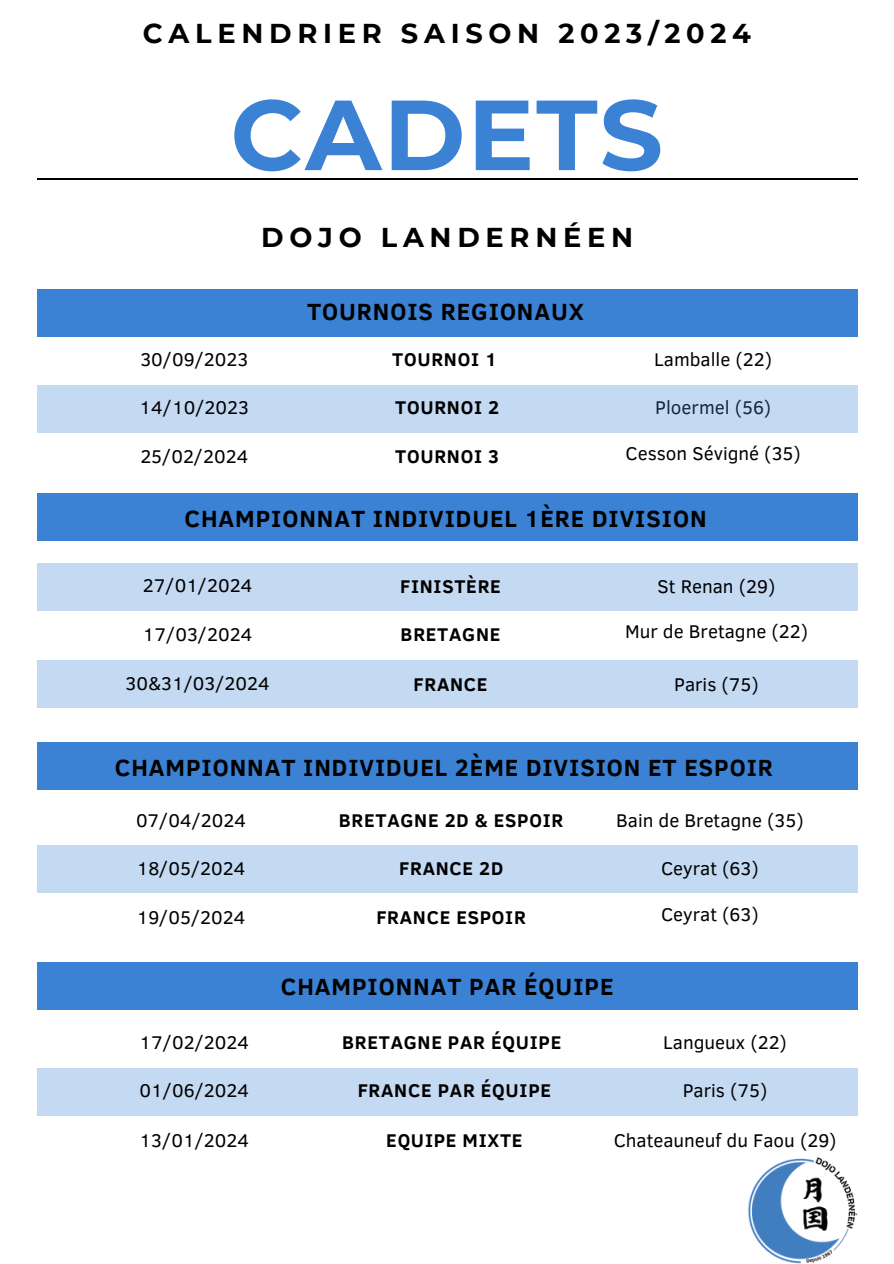
<style>
.page{position:relative;width:894px;height:1264px;background:#fff}
.page>*{position:absolute;margin:0;border:0;box-sizing:border-box;transform-origin:0 0}
.t1{font:700 99.3px "Montserrat";letter-spacing:.02em;color:#3b82d5}
.t2{font:700 27.3px "Montserrat";letter-spacing:.21em;color:#000}
.t3{font:700 24px "Clear Sans";letter-spacing:.04em;color:#000}
.t4{font:18.9px "Clear Sans";color:#000}
.t5{font:700 18.9px "Clear Sans";letter-spacing:.04em;color:#000}
</style>
<div class="page">
<div style="left:0;top:289px;width:893px;height:47px;background:#3b82d5"></div>
<div style="left:0;top:385px;width:893px;height:47px;background:#c4d9f2"></div>
<div style="left:0;top:493px;width:893px;height:48px;background:#3b82d5"></div>
<div style="left:0;top:563px;width:893px;height:47px;background:#c4d9f2"></div>
<div style="left:0;top:660px;width:893px;height:47px;background:#c4d9f2"></div>
<div style="left:0;top:742px;width:891px;height:47px;background:#3b82d5"></div>
<div style="left:0;top:845px;width:891px;height:48px;background:#c4d9f2"></div>
<div style="left:0;top:962px;width:893px;height:47px;background:#3b82d5"></div>
<div style="left:0;top:1068px;width:893px;height:47px;background:#c4d9f2"></div>
<hr style="left:36px;top:178px;width:821px;height:1px;background:#000">
<div style="left:0;top:4px;width:36px;height:1259px;background:#fff"></div>
<div style="left:857px;top:0;width:36px;height:1263px;background:#fff"></div>
<img style="left:748px;top:1157px;width:110px;height:106px">
<p class="t2" style="left:143px;top:16px;width:609px">CALENDRIER SAISON 2023/2024</p>
<p class="t1" style="left:230px;top:74px;width:434px">CADETS</p>
<p class="t2" style="left:261px;top:220px;width:373px">DOJO LANDERNÉEN</p>
<p class="t4" style="left:140px;top:345px;width:109px">30/09/2023</p>
<p class="t4" style="left:140px;top:394px;width:111px">14/10/2023</p>
<p class="t4" style="left:140px;top:443px;width:109px">25/02/2024</p>
<p class="t3" style="left:307px;top:294px;width:278px">TOURNOIS REGIONAUX</p>
<p class="t5" style="left:392px;top:345px;width:106px">TOURNOI 1</p>
<p class="t5" style="left:395px;top:394px;width:105px">TOURNOI 2</p>
<p class="t5" style="left:395px;top:443px;width:105px">TOURNOI 3</p>
<p class="t4" style="left:654px;top:345px;width:119px">Lamballe (22)</p>
<p class="t4" style="left:655px;top:394px;width:118px">Ploermel (56)</p>
<p class="t4" style="left:625px;top:439px;width:177px">Cesson Sévigné (35)</p>
<p class="t3" style="left:184px;top:501px;width:523px">CHAMPIONNAT INDIVIDUEL 1ÈRE DIVISION</p>
<p class="t4" style="left:143px;top:572px;width:111px">27/01/2024</p>
<p class="t4" style="left:143px;top:621px;width:111px">17/03/2024</p>
<p class="t5" style="left:400px;top:573px;width:102px">FINISTÈRE</p>
<p class="t4" style="left:657px;top:573px;width:119px">St Renan (29)</p>
<p class="t5" style="left:400px;top:621px;width:101px">BRETAGNE</p>
<p class="t4" style="left:624px;top:617px;width:184px">Mur de Bretagne (22)</p>
<p class="t4" style="left:125px;top:669px;width:146px">30&amp;31/03/2024</p>
<p class="t5" style="left:413px;top:670px;width:75px">FRANCE</p>
<p class="t4" style="left:674px;top:670px;width:86px">Paris (75)</p>
<p class="t3" style="left:115px;top:750px;width:659px">CHAMPIONNAT INDIVIDUEL 2ÈME DIVISION ET ESPOIR</p>
<p class="t4" style="left:136px;top:806px;width:111px">07/04/2024</p>
<p class="t4" style="left:137px;top:854px;width:110px">18/05/2024</p>
<p class="t4" style="left:137px;top:903px;width:110px">19/05/2024</p>
<p class="t4" style="left:140px;top:1028px;width:111px">17/02/2024</p>
<p class="t4" style="left:140px;top:1077px;width:111px">01/06/2024</p>
<p class="t5" style="left:339px;top:806px;width:226px">BRETAGNE 2D &amp; ESPOIR</p>
<p class="t4" style="left:616px;top:806px;width:189px">Bain de Bretagne (35)</p>
<p class="t5" style="left:399px;top:854px;width:105px">FRANCE 2D</p>
<p class="t4" style="left:661px;top:854px;width:99px">Ceyrat (63)</p>
<p class="t5" style="left:376px;top:903px;width:151px">FRANCE ESPOIR</p>
<p class="t4" style="left:661px;top:900px;width:99px">Ceyrat (63)</p>
<p class="t3" style="left:281px;top:969px;width:334px">CHAMPIONNAT PAR ÉQUIPE</p>
<p class="t5" style="left:342px;top:1028px;width:220px">BRETAGNE PAR ÉQUIPE</p>
<p class="t4" style="left:663px;top:1028px;width:125px">Langueux (22)</p>
<p class="t5" style="left:357px;top:1077px;width:195px">FRANCE PAR ÉQUIPE</p>
<p class="t4" style="left:682px;top:1077px;width:86px">Paris (75)</p>
<p class="t4" style="left:140px;top:1126px;width:111px">13/01/2024</p>
<p class="t5" style="left:386px;top:1126px;width:138px">EQUIPE MIXTE</p>
<p class="t4" style="left:613px;top:1126px;width:224px">Chateauneuf du Faou (29)</p>
</div>
